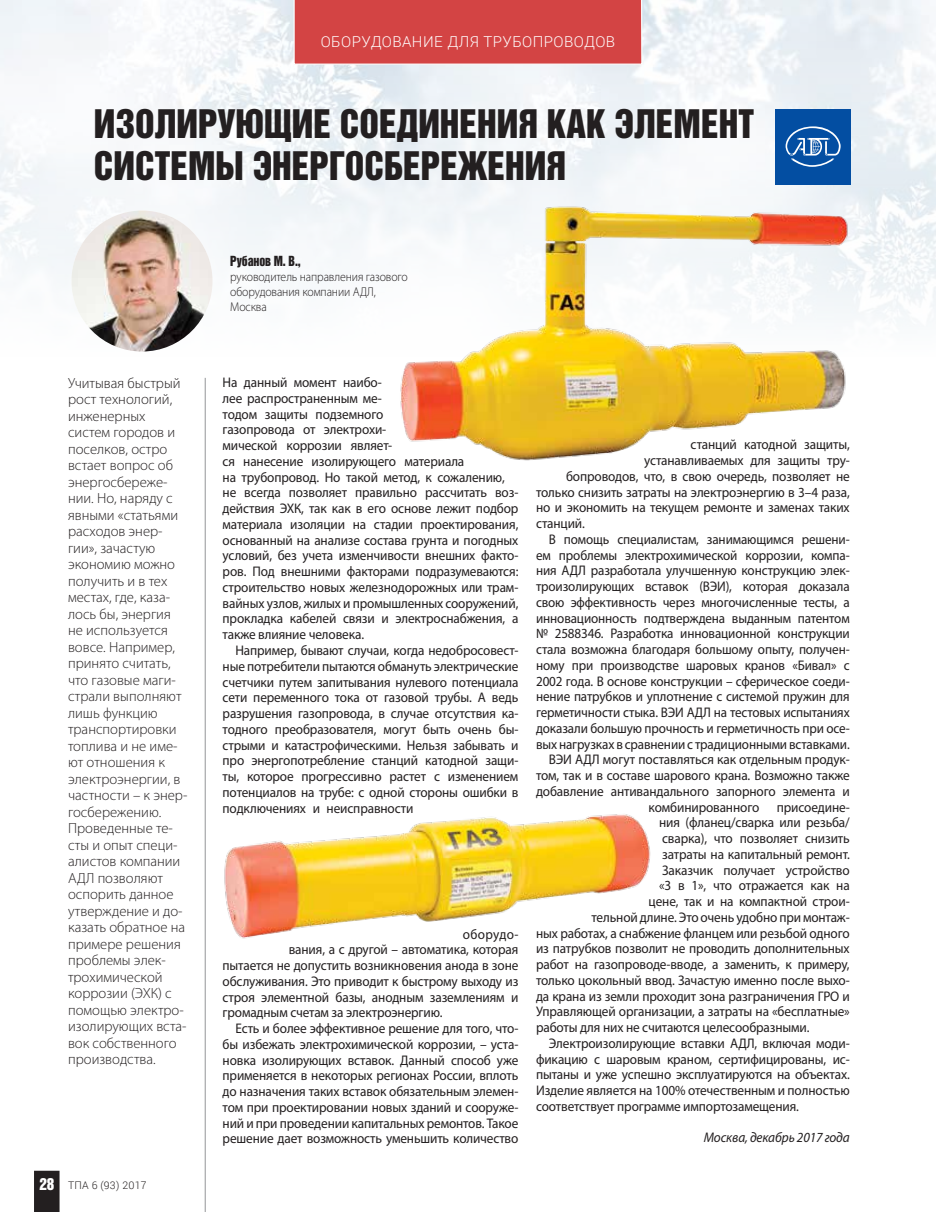
<style>
.page{position:relative;width:936px;height:1212px;background:#fff}
.page>*{position:absolute;margin:0;border:0;box-sizing:border-box;transform-origin:0 0}
.t1{font:36px/42px "Helvetica Inserat LT Std";color:#231f20}
.t2{font:300 15px "Roboto";letter-spacing:.03em;color:#fff}
.t3{font:300 14.7px/16.5px "Myriad Pro";color:#231f20}
.t4{font:13.95px/15.8px "Myriad Pro";letter-spacing:-.01em;color:#231f20;scale:.95 1}
.t5{font:13.95px "Myriad Pro";letter-spacing:-.01em;color:#231f20;scale:.94 1}
.t6{font:italic 13.95px "Myriad Pro";letter-spacing:-.01em;color:#231f20;scale:.95 1}
.t7{font:13.95px "Myriad Pro";letter-spacing:.02em;color:#231f20;scale:.95 1}
.t8{font:300 12.75px/15px "Myriad Pro";letter-spacing:-.01em;color:#231f20;scale:.93 1}
.t9{font:12.75px "Helvetica Inserat LT Std";color:#231f20;scale:.93 1}
.t10{font:300 10.5px "Roboto";letter-spacing:.02em;color:#231f20}
.s1{font-family:"Helvetica Inserat LT Std";font-weight:400;font-size:15px;color:#fff}
</style>
<div class="page">
<img style="left:0;top:0;width:935px;height:580px">
<hr style="left:205px;top:378px;width:1px;height:834px;background:#939598">
<img style="left:71px;top:211px;width:141px;height:140px;border-radius:70px">
<img style="left:204px;top:702px;width:447px;height:324px">
<img style="left:364px;top:161px;width:514px;height:343px">
<div style="left:775px;top:109px;width:75px;height:75px;background:#034ea2"></div>
<svg style="left:785px;top:126px;width:55px;height:41px"></svg>
<div style="left:34px;top:1171px;width:26px;height:41px;background:#231f20"></div>
<div style="left:293px;top:0;width:349px;height:65px;background:#d34444"></div>
<p class="t2" style="left:321px;top:32px;width:296px">ОБОРУДОВАН ИЕ ДЛЯ ТРУБОПРОВОДОВ</p>
<h1 class="t1" style="left:94px;top:103px;width:661px">Изолирующие соединения как элемент системы энергосбережения</h1>
<p class="t3" style="left:68px;top:375px;width:121px">Учитывая быстрый рост технологий, инженерных систем городов и поселков, остро встает вопрос об энергосбереже&shy;нии. Но, наряду с явными «статьями расходов энер&shy;гии», зачастую экономию можно получить и в тех местах, где, каза&shy;лось бы, энергия не используется вовсе. Например, принято считать, что газовые маги&shy;страли выполняют лишь функцию транспортировки топлива и не име&shy;ют отношения к электроэнергии, в частности – к энер&shy;госбережению.<br>Проведенные те&shy;сты и опыт специ&shy;алистов компании<br>АДЛ позволяют оспорить данное утверждение и до&shy;казать обратное на примере решения проблемы элек&shy;трохимической коррозии (ЭХК) с помощью электро&shy;изолирующих вста&shy;вок собственного производства.</p>
<p class="t10" style="left:39px;top:1178px;width:109px"><span class="s1">28</span> ТПА 6 (93) 2017</p>
<p class="t9" style="left:230px;top:253px;width:77px">Рубанов М. В.,</p>
<p class="t8" style="left:230px;top:269px;width:192px">руководитель направления газового оборудования компании АДЛ,<br>Москва</p>
<p class="t4" style="left:222px;top:374px;width:313px">На данный момент наибо-<br>лее распространенным ме-<br>тодом защиты подземного<br>газопровода от электрохи-<br>мической коррозии являет-<br>ся нанесение изолирующего материала<br>на трубопровод. Но такой метод, к сожалению, не всегда позволяет правильно рассчитать воз&shy;действия ЭХК, так как в его основе лежит подбор материала изоляции на стадии проектирования, основанный на анализе состава грунта и погодных условий, без учета изменчивости внешних факто&shy;ров. Под внешними факторами подразумеваются: строительство новых железнодорожных или трам&shy;вайных узлов, жилых и промышленных сооружений, прокладка кабелей связи и электроснабжения, а также влияние человека.</p>
<p class="t4" style="left:222px;top:642px;width:313px;text-align:justify;text-indent:13px">Например, бывают случаи, когда недобросовест&shy;ные потребители пытаются обмануть электрические счетчики путем запитывания нулевого потенциала сети переменного тока от газовой трубы. А ведь разрушения газопровода, в случае отсутствия ка&shy;тодного преобразователя, могут быть очень бы&shy;стрыми и катастрофическими. Нельзя забывать и про энергопотребление станций катодной защи&shy;ты, которое прогрессивно растет с изменением потенциалов на трубе: с одной стороны ошибки в подключениях и неисправности</p>
<p class="t7" style="left:463px;top:925px;width:60px">оборудо-</p>
<p class="t4" style="left:289px;top:941px;width:243px">вания, а с другой – автоматика, которая</p>
<p class="t4" style="left:222px;top:957px;width:313px">пытается не допустить возникновения анода в зоне</p>
<p class="t4" style="left:222px;top:973px;width:313px">обслуживания. Это приводит к быстрому выходу из</p>
<p class="t4" style="left:222px;top:989px;width:313px">строя элементной базы, анодным заземлениям и</p>
<p class="t4" style="left:222px;top:1004px;width:233px">громадным счетам за электроэнергию.</p>
<p class="t4" style="left:235px;top:1020px;width:299px">Есть и более эффективное решение для того, что-</p>
<p class="t4" style="left:222px;top:1036px;width:313px">бы избежать электрохимической коррозии, – уста-</p>
<p class="t4" style="left:222px;top:1052px;width:313px">новка изолирующих вставок. Данный способ уже</p>
<p class="t4" style="left:222px;top:1067px;width:313px">применяется в некоторых регионах России, вплоть</p>
<p class="t4" style="left:222px;top:1083px;width:313px">до назначения таких вставок обязательным элемен-</p>
<p class="t4" style="left:222px;top:1099px;width:313px">том при проектировании новых зданий и сооруже-</p>
<p class="t4" style="left:222px;top:1115px;width:313px">ний и при проведении капитальных ремонтов. Такое</p>
<p class="t4" style="left:222px;top:1130px;width:313px">решение дает возможность уменьшить количество</p>
<p class="t4" style="left:690px;top:436px;width:169px">станций катодной защиты,</p>
<p class="t4" style="left:644px;top:452px;width:218px">устанавливаемых для защиты тру-</p>
<p class="t4" style="left:566px;top:468px;width:300px">бопроводов, что, в свою очередь, позволяет не</p>
<p class="t4" style="left:536px;top:484px;width:331px">только снизить затраты на электроэнергию в 3–4 раза,</p>
<p class="t4" style="left:536px;top:499px;width:332px">но и экономить на текущем ремонте и заменах таких</p>
<p class="t4" style="left:536px;top:515px;width:53px">станций.</p>
<p class="t5" style="left:549px;top:530px;width:321px">В помощь специалистам, занимающимся решени-</p>
<p class="t5" style="left:536px;top:546px;width:335px">ем проблемы электрохимической коррозии, компа-</p>
<p class="t5" style="left:536px;top:562px;width:335px">ния АДЛ разработала улучшенную конструкцию элек-</p>
<p class="t5" style="left:536px;top:578px;width:335px">троизолирующих вставок (ВЭИ), которая доказала</p>
<p class="t5" style="left:536px;top:593px;width:335px">свою эффективность через многочисленные тесты, а</p>
<p class="t5" style="left:536px;top:609px;width:335px">инновационность подтверждена выданным патентом</p>
<p class="t5" style="left:536px;top:625px;width:335px">№ 2588346. Разработка инновационной конструкции</p>
<p class="t5" style="left:536px;top:641px;width:335px">стала возможна благодаря большому опыту, получен-</p>
<p class="t5" style="left:536px;top:656px;width:335px">ному при производстве шаровых кранов «Бивал» с</p>
<p class="t5" style="left:536px;top:672px;width:335px">2002 года. В основе конструкции – сферическое соеди-</p>
<p class="t5" style="left:536px;top:688px;width:335px">нение патрубков и уплотнение с системой пружин для</p>
<p class="t5" style="left:536px;top:704px;width:335px">герметичности стыка. ВЭИ АДЛ на тестовых испытаниях</p>
<p class="t5" style="left:536px;top:719px;width:335px">доказали большую прочность и герметичность при осе-</p>
<p class="t5" style="left:536px;top:735px;width:335px">вых нагрузках в сравнении с традиционными вставками.</p>
<p class="t4" style="left:549px;top:751px;width:318px">ВЭИ АДЛ могут поставляться как отдельным продук-</p>
<p class="t4" style="left:536px;top:767px;width:332px">том, так и в составе шарового крана. Возможно также</p>
<p class="t4" style="left:536px;top:783px;width:332px">добавление антивандального запорного элемента и</p>
<p class="t4" style="left:648px;top:799px;width:118px">комбинированного</p>
<p class="t4" style="left:776px;top:799px;width:78px">присоедине-</p>
<p class="t4" style="left:659px;top:814px;width:202px">ния (фланец/сварка или резьба/</p>
<p class="t4" style="left:662px;top:830px;width:199px">сварка), что позволяет снизить</p>
<p class="t4" style="left:662px;top:846px;width:199px">затраты на капитальный ремонт.</p>
<p class="t4" style="left:662px;top:862px;width:199px">Заказчик получает устройство</p>
<p class="t4" style="left:659px;top:877px;width:202px">«3 в 1», что отражается как на</p>
<p class="t4" style="left:648px;top:893px;width:213px">цене, так и на компактной строи-</p>
<p class="t4" style="left:591px;top:909px;width:273px">тельной длине. Это очень удобно при монтаж-</p>
<p class="t4" style="left:536px;top:925px;width:332px">ных работах, а снабжение фланцем или резьбой одного</p>
<p class="t4" style="left:536px;top:940px;width:331px">из патрубков позволит не проводить дополнительных</p>
<p class="t4" style="left:536px;top:956px;width:331px">работ на газопроводе-вводе, а заменить, к примеру,</p>
<p class="t4" style="left:536px;top:972px;width:331px">только цокольный ввод. Зачастую именно после выхо-</p>
<p class="t4" style="left:536px;top:988px;width:331px">да крана из земли проходит зона разграничения ГРО и</p>
<p class="t4" style="left:536px;top:1003px;width:332px">Управляющей организации, а затраты на «бесплатные»</p>
<p class="t4" style="left:536px;top:1019px;width:289px">работы для них не считаются целесообразными.</p>
<p class="t4" style="left:549px;top:1035px;width:318px">Электроизолирующие вставки АДЛ, включая моди-</p>
<p class="t4" style="left:536px;top:1051px;width:331px">фикацию с шаровым краном, сертифицированы, ис-</p>
<p class="t4" style="left:536px;top:1066px;width:331px">пытаны и уже успешно эксплуатируются на объектах.</p>
<p class="t4" style="left:536px;top:1082px;width:331px">Изделие является на 100% отечественным и полностью</p>
<p class="t4" style="left:536px;top:1098px;width:278px">соответствует программе импортозамещения.</p>
<p class="t6" style="left:703px;top:1129px;width:155px">Москва, декабрь 2017 года</p>
</div>
